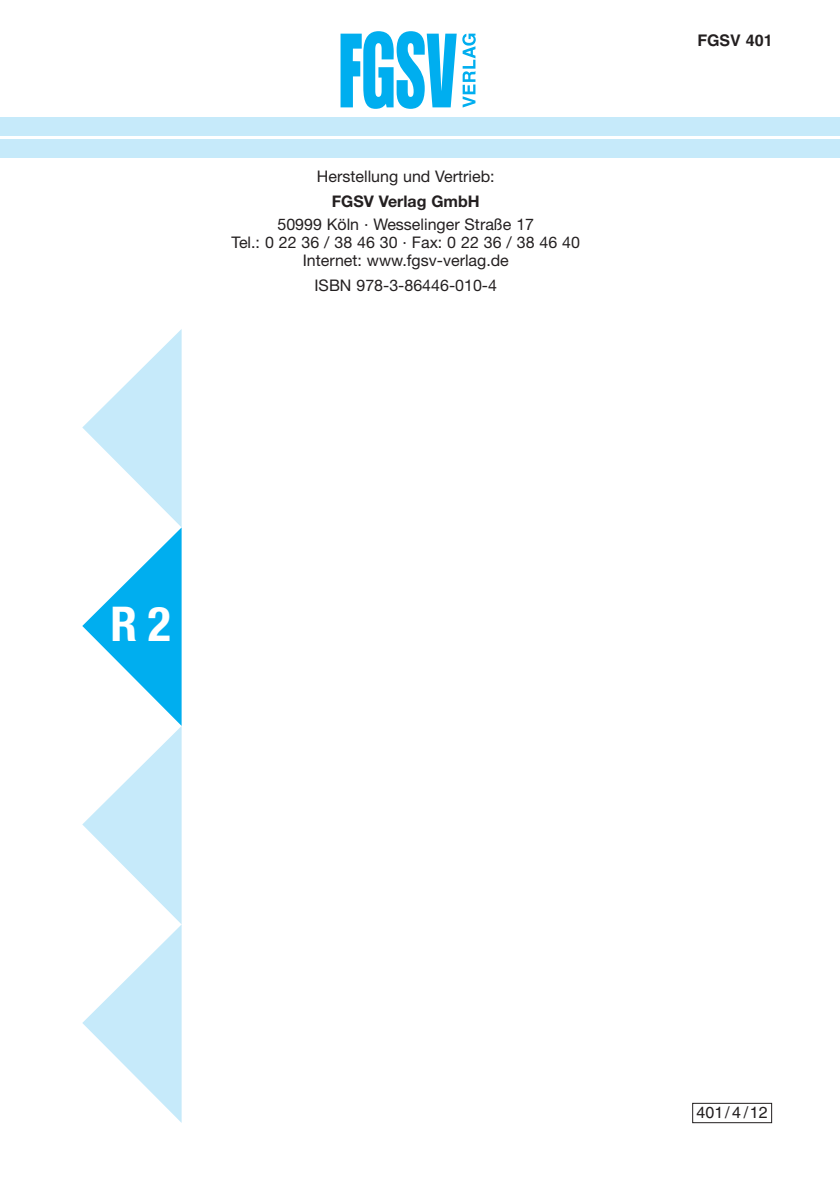
<style>
.page{position:relative;width:840px;height:1191px;background:#fff}
.page>*{position:absolute;margin:0;border:0;box-sizing:border-box;transform-origin:0 0}
.t1{font:700 condensed 48px "Helvetica Neue";color:#fff}
.t2{font:16px/18px "Helvetica Neue";color:#231f20;text-align:center}
.t3{font:700 16px "Helvetica Neue";color:#231f20}
.t4{font:16px "Helvetica";color:#231f20}
.t5{font:700 16px "Helvetica";color:#231f20}
</style>
<div class="page">
<div style="left:0;top:118px;width:839px;height:18px;background:#c6eafa"></div>
<div style="left:0;top:139px;width:839px;height:18px;background:#c6eafa"></div>
<svg style="left:462px;top:34px;width:13px;height:74px"></svg>
<svg style="left:340px;top:31px;width:116px;height:78px"></svg>
<svg style="left:82px;top:330px;width:99px;height:792px"></svg>
<div style="left:692px;top:1103px;width:79px;height:20px;border:1px solid #231f20"></div>
<p class="t2" style="left:317px;top:168px;width:179px">Herstellung und Vertrieb:</p>
<p class="t3" style="left:331px;top:195px;width:149px">FGSV Verlag GmbH</p>
<p class="t2" style="left:231px;top:216px;width:349px">50999 Köln · Wesselinger Straße 17<br>Tel.: 0 22 36 / 38 46 30 · Fax: 0 22 36 / 38 46 40<br>Internet: www.fgsv-verlag.de</p>
<p class="t2" style="left:314px;top:277px;width:184px">ISBN 978-3-86446-010-4</p>
<p class="t5" style="left:697px;top:34px;width:77px">FGSV 401</p>
<h1 class="t1" style="left:111px;top:596px;width:62px">R2</h1>
<p class="t4" style="left:696px;top:1106px;width:73px">401/4/12</p>
</div>
